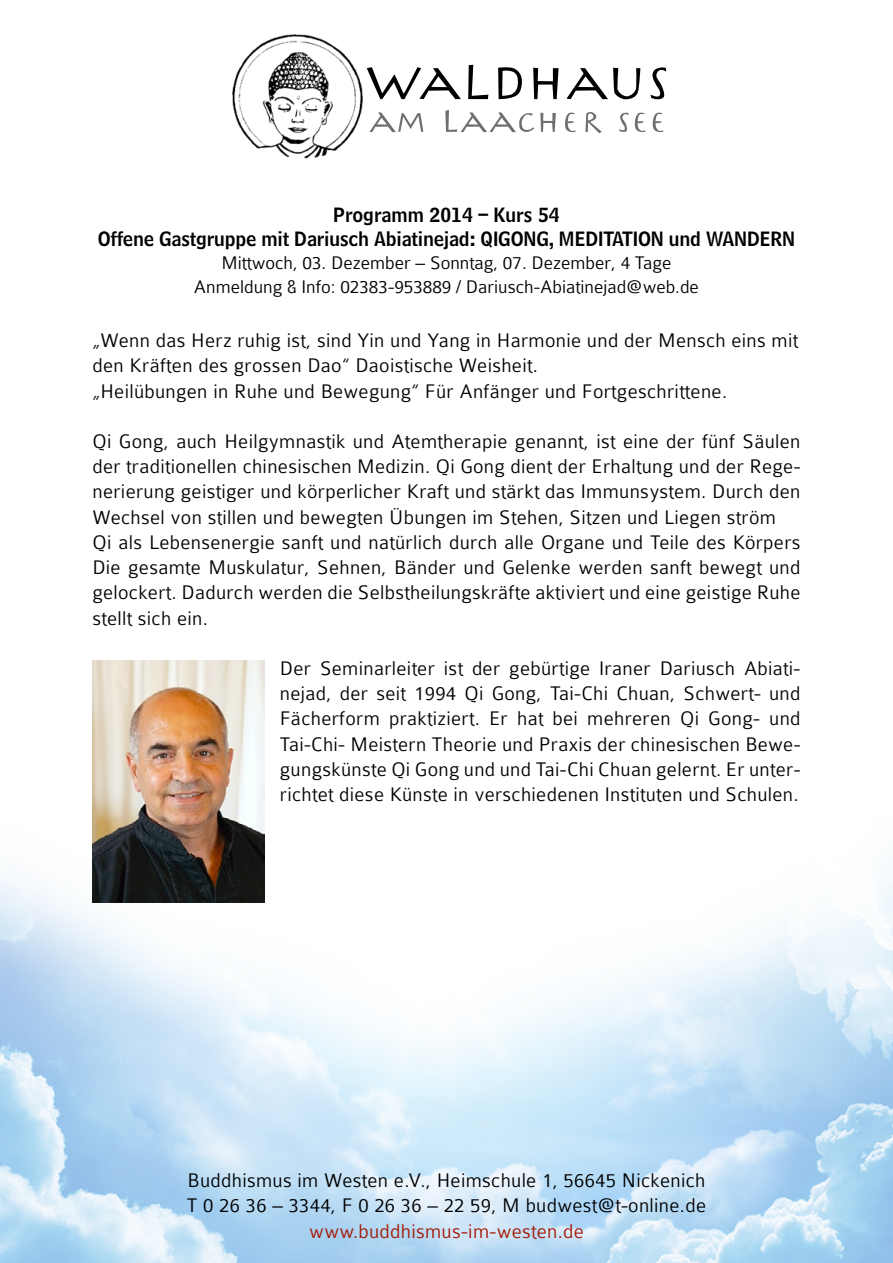
<style>
.page{position:relative;width:893px;height:1263px;background:#fff}
.page>*{position:absolute;margin:0;border:0;box-sizing:border-box;transform-origin:0 0}
.t1{font:300 21px/25.2px "Colaborate";letter-spacing:.015em;color:#000}
.t2{font:300 21px "Colaborate";letter-spacing:.015em;color:#a51702}
.t3{font:300 19.5px/23.4px "Colaborate";color:#000;text-align:center}
.t4{font:19.5px/23.4px "Bell Centennial Name And Number";letter-spacing:-.01em;color:#000;text-align:center}
</style>
<div class="page">
<img style="left:0;top:873px;width:893px;height:390px">
<img style="left:232px;top:34px;width:131px;height:125px">
<svg style="left:468px;top:65px;width:20px;height:34px"></svg>
<svg style="left:533px;top:68px;width:25px;height:31px"></svg>
<svg style="left:650px;top:67px;width:16px;height:33px"></svg>
<svg style="left:367px;top:67px;width:94px;height:32px"></svg>
<svg style="left:498px;top:67px;width:24px;height:32px"></svg>
<svg style="left:566px;top:68px;width:74px;height:31px"></svg>
<svg style="left:565px;top:112px;width:11px;height:20px"></svg>
<svg style="left:540px;top:113px;width:16px;height:19px"></svg>
<svg style="left:619px;top:112px;width:9px;height:20px"></svg>
<svg style="left:652px;top:112px;width:11px;height:21px"></svg>
<svg style="left:634px;top:112px;width:11px;height:20px"></svg>
<svg style="left:369px;top:112px;width:54px;height:20px"></svg>
<svg style="left:445px;top:110px;width:89px;height:22px"></svg>
<svg style="left:585px;top:112px;width:17px;height:21px"></svg>
<img style="left:92px;top:660px;width:173px;height:242px">
<p class="t4" style="left:98px;top:203px;width:699px">Programm 2014 – Kurs 54<br>Offene Gastgruppe mit Dariusch Abiatinejad: QIGONG, MEDITATION und WANDERN</p>
<p class="t3" style="left:194px;top:251px;width:506px">Mittwoch, 03. Dezember – Sonntag, 07. Dezember, 4 Tage<br>Anmeldung &amp; Info: 02383-953889 / Dariusch-Abiatinejad@web.de</p>
<p class="t1" style="left:92px;top:328px;width:707px">„Wenn das Herz ruhig ist, sind Yin und Yang in Harmonie und der Mensch eins mit den Kräften des grossen Dao“ Daoistische Weisheit.<br>„Heilübungen in Ruhe und Bewegung“ Für Anfänger und Fortgeschrittene.</p>
<p class="t1" style="left:92px;top:429px;width:710px">Qi Gong, auch Heilgymnastik und Atemtherapie genannt, ist eine der fünf Säulen der traditionellen chinesischen Medizin. Qi Gong dient der Erhaltung und der Rege&shy;nerierung geistiger und körperlicher Kraft und stärkt das Immunsystem. Durch den Wechsel von stillen und bewegten Übungen im Stehen, Sitzen und Liegen ström<br>Qi als Lebensenergie sanft und natürlich durch alle Organe und Teile des Körpers Die gesamte Muskulatur, Sehnen, Bänder und Gelenke werden sanft bewegt und gelockert. Dadurch werden die Selbstheilungskräfte aktiviert und eine geistige Ruhe stellt sich ein.</p>
<p class="t1" style="left:280px;top:656px;width:522px;text-align:justify">Der Seminarleiter ist der gebürtige Iraner Dariusch Abiati&shy;nejad, der seit 1994 Qi Gong, Tai-Chi Chuan, Schwert- und Fächerform praktiziert. Er hat bei mehreren Qi Gong- und Tai-Chi- Meistern Theorie und Praxis der chinesischen Bewe&shy;gungskünste Qi Gong und und Tai-Chi Chuan gelernt. Er unter&shy;richtet diese Künste in verschiedenen Instituten und Schulen.</p>
<p class="t1" style="left:187px;top:1168px;width:521px">Buddhismus im Westen e.V., Heimschule 1, 56645 Nickenich<br>T 0 26 36 – 3344, F 0 26 36 – 22 59, M budwest@t-online.de</p>
<p class="t2" style="left:309px;top:1220px;width:276px">www.buddhismus-im-westen.de</p>
</div>
